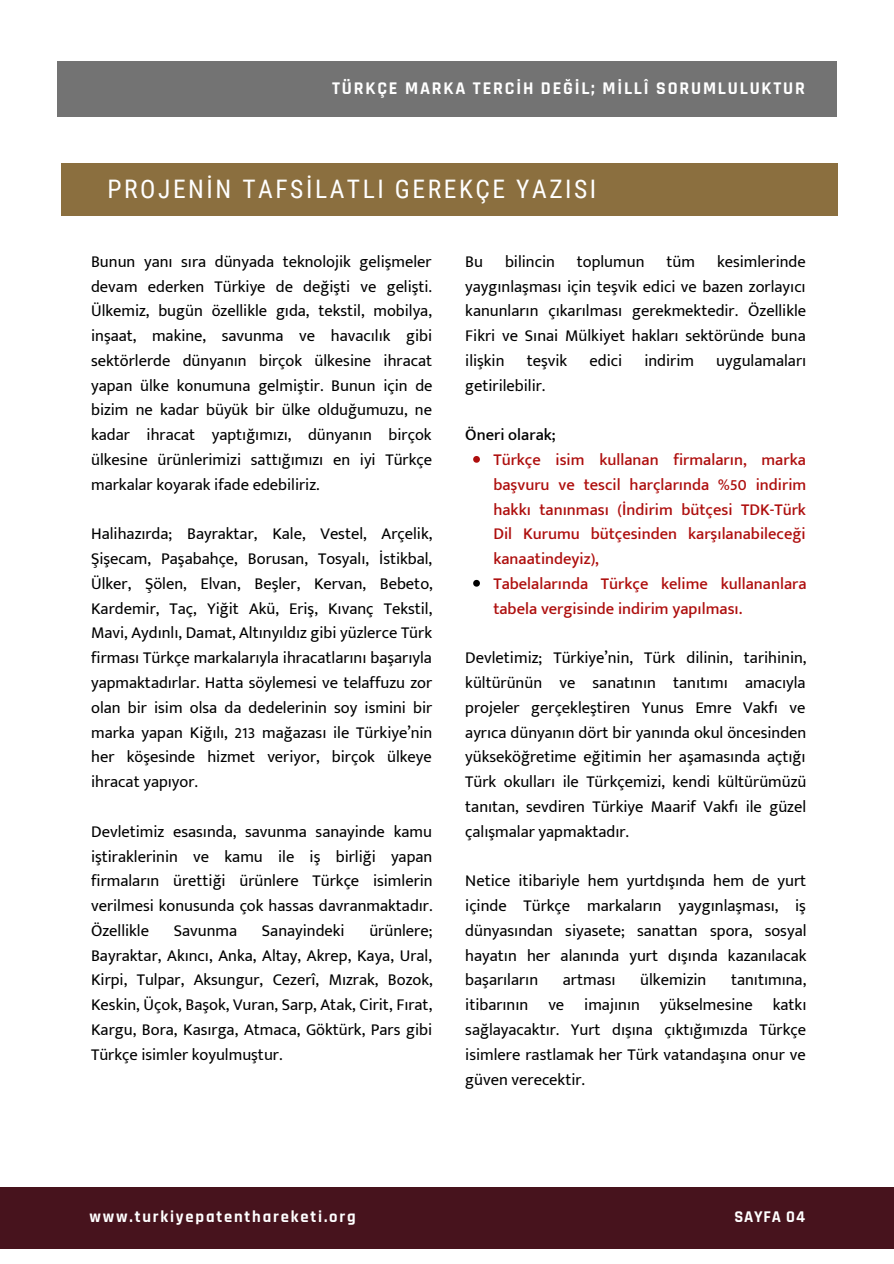
<style>
.page{position:relative;width:894px;height:1264px;background:#fff}
.page>*{position:absolute;margin:0;border:0;box-sizing:border-box;transform-origin:0 0}
.t1{font:25.5px "Roboto Condensed";letter-spacing:.1em;color:#fff}
.t2{font:700 18px "Rajdhani";letter-spacing:.1em;color:#fff}
.t3{font:16.5px/24.8px "Mukta Mahee";color:#000;text-align:justify}
.t4{font:500 16.5px/24.8px "Mukta Mahee";color:#ae0e0d}
.t5{font:700 16.5px "Rajdhani";letter-spacing:.11em;color:#fff}
.t6{font:500 16.5px "Mukta Mahee";color:#000}
</style>
<div class="page">
<svg style="left:473px;top:456px;width:7px;height:7px"></svg>
<svg style="left:473px;top:580px;width:7px;height:6px"></svg>
<div style="left:61px;top:163px;width:776px;height:53px;background:#8b6f3f"></div>
<div style="left:57px;top:62px;width:779px;height:55px;background:#737373"></div>
<div style="left:0;top:1187px;width:893px;height:61px;background:#47131d"></div>
<p class="t2" style="left:332px;top:77px;width:474px">TÜRKÇE MARKA TERCİH DEĞİL; MİLLÎ SORUMLULUKTUR</p>
<h1 class="t1" style="left:107px;top:174px;width:490px">PROJENİN TAFSİLATLI GEREKÇE YAZISI</h1>
<p class="t3" style="left:91px;top:249px;width:343px">Bunun yanı sıra dünyada teknolojik gelişmeler devam ederken Türkiye de değişti ve gelişti.<br>Ülkemiz, bugün özellikle gıda, tekstil, mobilya, inşaat, makine, savunma ve havacılık gibi sektörlerde dünyanın birçok ülkesine ihracat yapan ülke konumuna gelmiştir. Bunun için de bizim ne kadar büyük bir ülke olduğumuzu, ne kadar ihracat yaptığımızı, dünyanın birçok ülkesine ürünlerimizi sattığımızı en iyi Türkçe markalar koyarak ifade edebiliriz.</p>
<p class="t3" style="left:91px;top:521px;width:343px">Halihazırda; Bayraktar, Kale, Vestel, Arçelik, Şişecam, Paşabahçe, Borusan, Tosyalı, İstikbal, Ülker, Şölen, Elvan, Beşler, Kervan, Bebeto, Kardemir, Taç, Yiğit Akü, Eriş, Kıvanç Tekstil, Mavi, Aydınlı, Damat, Altınyıldız gibi yüzlerce Türk firması Türkçe markalarıyla ihracatlarını başarıyla yapmaktadırlar. Hatta söylemesi ve telaffuzu zor olan bir isim olsa da dedelerinin soy ismini bir marka yapan Kiğılı, 213 mağazası ile Türkiye’nin her köşesinde hizmet veriyor, birçok ülkeye ihracat yapıyor.</p>
<p class="t3" style="left:91px;top:818px;width:343px">Devletimiz esasında, savunma sanayinde kamu iştiraklerinin ve kamu ile iş birliği yapan firmaların ürettiği ürünlere Türkçe isimlerin verilmesi konusunda çok hassas davranmaktadır.<br>Özellikle</p>
<p class="t3" style="left:91px;top:917px;width:343px;text-indent:278px">ürünlere; Bayraktar, Akıncı, Anka, Altay, Akrep, Kaya, Ural, Kirpi, Tulpar, Aksungur, Cezerî, Mızrak, Bozok, Keskin, Üçok, Başok, Vuran, Sarp, Atak, Cirit, Fırat, Kargu, Bora, Kasırga, Atmaca, Göktürk, Pars gibi Türkçe isimler koyulmuştur.</p>
<p class="t3" style="left:174px;top:917px;width:65px">Savunma</p>
<p class="t3" style="left:262px;top:917px;width:84px">Sanayindeki</p>
<p class="t3" style="left:465px;top:249px;width:342px;text-indent:252px">kesimlerinde yaygınlaşması için teşvik edici ve bazen zorlayıcı kanunların çıkarılması gerekmektedir. Özellikle Fikri ve Sınai Mülkiyet hakları sektöründe buna ilişkin</p>
<p class="t3" style="left:465px;top:249px;width:19px">Bu</p>
<p class="t3" style="left:505px;top:249px;width:51px">bilincin</p>
<p class="t3" style="left:576px;top:249px;width:69px">toplumun</p>
<p class="t3" style="left:666px;top:249px;width:30px">tüm</p>
<p class="t3" style="left:526px;top:348px;width:42px">teşvik</p>
<p class="t3" style="left:589px;top:348px;width:34px">edici</p>
<p class="t3" style="left:644px;top:348px;width:51px">indirim</p>
<p class="t3" style="left:716px;top:348px;width:91px">uygulamaları</p>
<p class="t3" style="left:465px;top:372px;width:82px">getirilebilir.</p>
<p class="t6" style="left:465px;top:425px;width:92px">Öneri olarak;</p>
<p class="t4" style="left:493px;top:447px;width:314px">Türkçe isim kullanan firmaların, marka başvuru ve tescil harçlarında %50 indirim hakkı tanınması (İndirim bütçesi TDK-Türk Dil Kurumu bütçesinden karşılanabileceği kanaatindeyiz),<br>Tabelalarında Türkçe kelime kullananlara tabela vergisinde indirim yapılması.</p>
<p class="t3" style="left:465px;top:645px;width:342px">Devletimiz; Türkiye’nin, Türk dilinin, tarihinin, kültürünün ve sanatının tanıtımı amacıyla projeler gerçekleştiren Yunus Emre Vakfı ve ayrıca dünyanın dört bir yanında okul öncesinden yükseköğretime eğitimin her aşamasında açtığı Türk okulları ile Türkçemizi, kendi kültürümüzü tanıtan, sevdiren Türkiye Maarif Vakfı ile güzel çalışmalar yapmaktadır.</p>
<p class="t3" style="left:465px;top:868px;width:342px">Netice itibariyle hem yurtdışında hem de yurt içinde Türkçe markaların yaygınlaşması, iş dünyasından siyasete; sanattan spora, sosyal hayatın her alanında yurt dışında kazanılacak başarıların</p>
<p class="t3" style="left:562px;top:967px;width:54px">artması</p>
<p class="t3" style="left:640px;top:967px;width:68px">ülkemizin</p>
<p class="t3" style="left:465px;top:967px;width:342px;text-indent:266px">tanıtımına, itibarının ve imajının yükselmesine katkı sağlayacaktır. Yurt dışına çıktığımızda Türkçe isimlere rastlamak her Türk vatandaşına onur ve güven verecektir.</p>
<p class="t5" style="left:89px;top:1206px;width:267px">www.turkiyepatenthareketi.org</p>
<p class="t5" style="left:734px;top:1206px;width:72px">SAYFA 04</p>
</div>
